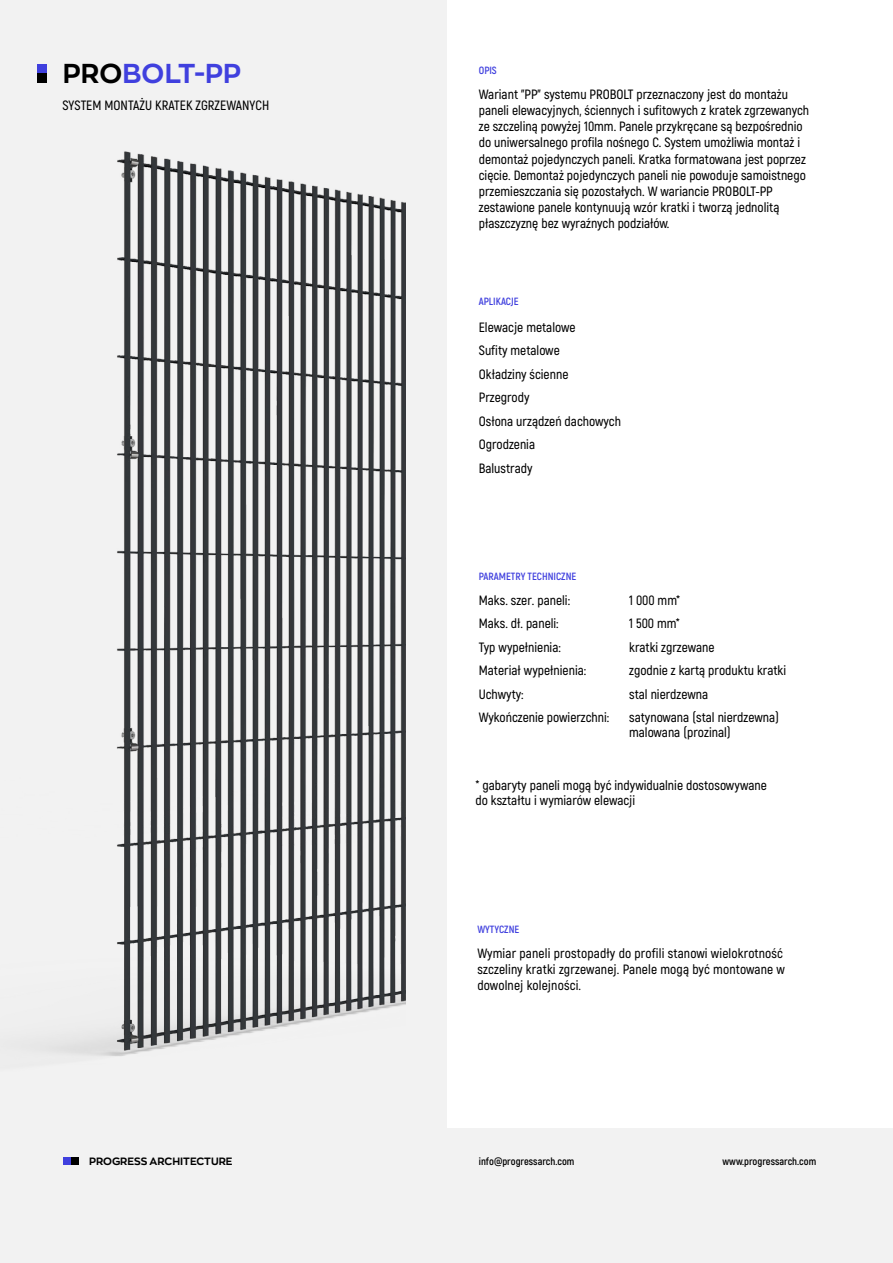
<style>
.page{position:relative;width:893px;height:1263px;background:#fff}
.page>*{position:absolute;margin:0;border:0;box-sizing:border-box;transform-origin:0 0}
.t1{font:700 27px "Zona Pro";letter-spacing:.01em;color:#4040de}
.t2{font:600 13.5px/23.5px "Akrobat";color:#000}
.t3{font:700 10.5px "Akrobat";color:#000}
.t4{font:700 10.5px "Akrobat";color:#4040de}
.t5{font:700 10.5px "Zona Pro";color:#000}
.s1{color:#000}
</style>
<div class="page">
<div style="left:0;top:0;width:447px;height:1128px;background:#f2f2f2"></div>
<div style="left:38px;top:64px;width:9px;height:9px;background:#4040de"></div>
<div style="left:38px;top:73px;width:9px;height:10px;background:#000"></div>
<img style="left:29px;top:151px;width:376px;height:905px">
<div style="left:0;top:1128px;width:893px;height:135px;background:#f2f2f2"></div>
<div style="left:64px;top:1158px;width:7px;height:7px;background:#4040de"></div>
<div style="left:71px;top:1158px;width:8px;height:7px;background:#000"></div>
<h1 class="t1" style="left:63px;top:55px;width:180px"><span class="s1">PRO</span>BOLT-PP</h1>
<p class="t2" style="left:63px;top:94px;width:208px">SYSTEM MONTAŻU KRATEK ZGRZEWANYCH</p>
<p class="t4" style="left:479px;top:63px;width:20px">OPIS</p>
<p class="t2" style="left:479px;top:86px;width:332px;line-height:16.2px">Wariant "PP" systemu PROBOLT przeznaczony jest do montażu paneli elewacyjnych, ściennych i sufitowych z kratek zgrzewanych ze szczeliną powyżej 10mm. Panele przykręcane są bezpośrednio do uniwersalnego profila nośnego C. System umożliwia montaż i demontaż pojedynczych paneli. Kratka formatowana jest poprzez cięcie. Demontaż pojedynczych paneli nie powoduje samoistnego przemieszczania się pozostałych. W wariancie PROBOLT-PP zestawione panele kontynuują wzór kratki i tworzą jednolitą płaszczyznę bez wyraźnych podziałów.</p>
<p class="t4" style="left:479px;top:295px;width:41px">APLIKACJE</p>
<p class="t2" style="left:479px;top:315px;width:144px">Elewacje metalowe<br>Sufity metalowe<br>Okładziny ścienne<br>Przegrody<br>Osłona urządzeń dachowych<br>Ogrodzenia<br>Balustrady</p>
<p class="t4" style="left:479px;top:569px;width:99px">PARAMETRY TECHNICZNE</p>
<p class="t2" style="left:479px;top:588px;width:132px">Maks. szer. paneli:<br>Maks. dł. paneli:<br>Typ wypełnienia:<br>Materiał wypełnienia:<br>Uchwyty:<br>Wykończenie powierzchni:</p>
<p class="t2" style="left:629px;top:588px;width:159px">1 000 mm*<br>1 500 mm*<br>kratki zgrzewane<br>zgodnie z kartą produktu kratki stal nierdzewna<br>satynowana (stal nierdzewna)</p>
<p class="t2" style="left:629px;top:721px;width:103px">malowana (prozinal)</p>
<p class="t2" style="left:475px;top:777px;width:293px;line-height:15px">* gabaryty paneli mogą być indywidualnie dostosowywane do kształtu i wymiarów elewacji</p>
<p class="t4" style="left:477px;top:922px;width:43px">WYTYCZNE</p>
<p class="t2" style="left:477px;top:945px;width:309px;line-height:16.2px">Wymiar paneli prostopadły do profili stanowi wielokrotność szczeliny kratki zgrzewanej. Panele mogą być montowane w dowolnej kolejności.</p>
<p class="t5" style="left:89px;top:1154px;width:145px">PROGRESS ARCHITECTURE</p>
<p class="t3" style="left:479px;top:1155px;width:97px">info@progressarch.com</p>
<p class="t3" style="left:722px;top:1155px;width:95px">www.progressarch.com</p>
</div>
